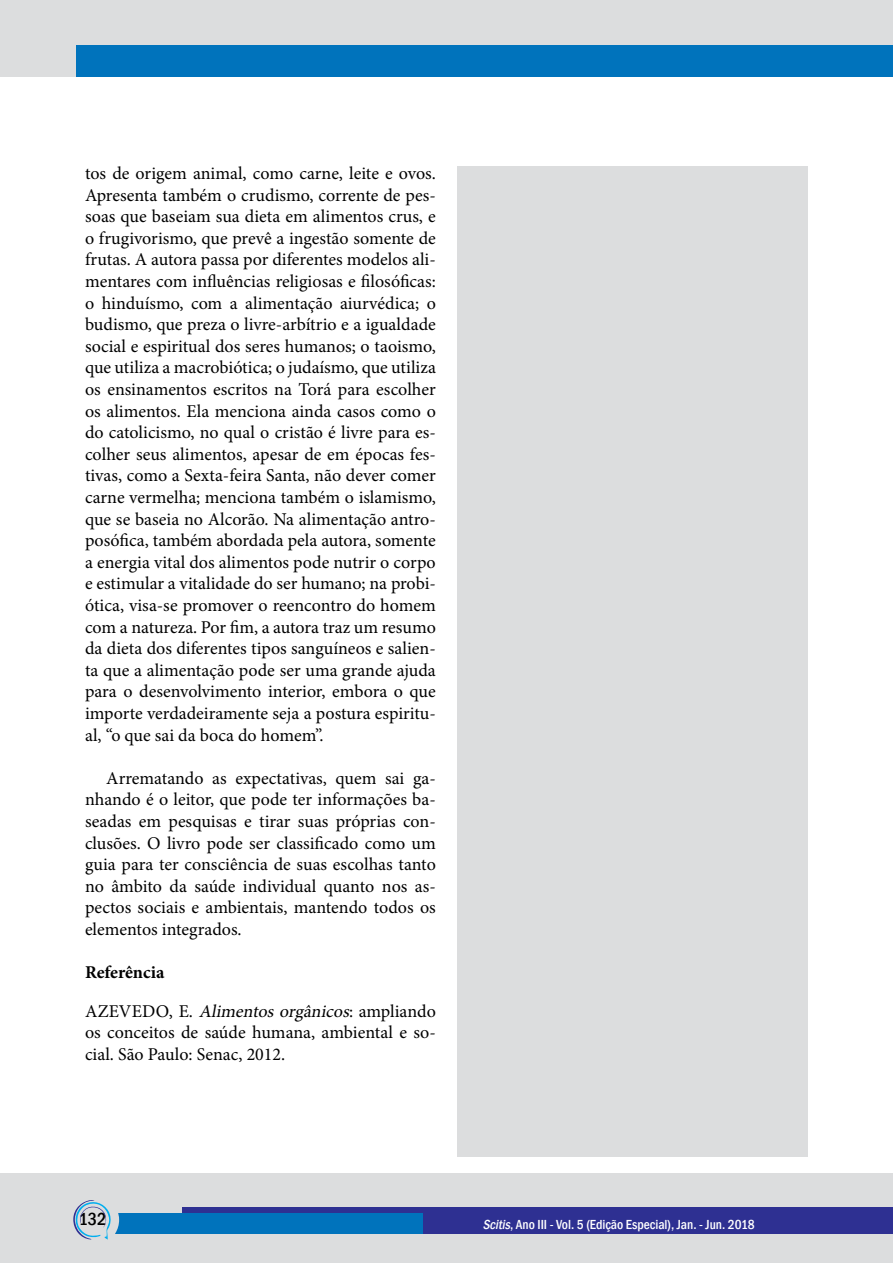
<style>
.page{position:relative;width:893px;height:1263px;background:#fff}
.page>*{position:absolute;margin:0;border:0;box-sizing:border-box;transform-origin:0 0}
.t1{font:18px/21.6px "Minion Pro";color:#000;text-align:justify}
.t2{font:500 condensed 18px "Franklin Gothic";color:#000}
.t3{font:500 condensed 13.5px "Franklin Gothic";color:#fff}
.s1{font-weight:700}
.s2{font-style:italic}
</style>
<div class="page">
<div style="left:0;top:0;width:893px;height:77px;background:#dcddde"></div>
<div style="left:77px;top:45px;width:816px;height:32px;background:#0073bc"></div>
<div style="left:0;top:1174px;width:893px;height:89px;background:#dcddde"></div>
<div style="left:182px;top:1208px;width:711px;height:26px;background:#2e3092"></div>
<div style="left:115px;top:1214px;width:308px;height:20px;background:#0073bc"></div>
<svg style="left:73px;top:1200px;width:46px;height:40px"></svg>
<div style="left:457px;top:166px;width:351px;height:991px;background:#dcddde"></div>
<p class="t1" style="left:85px;top:162px;width:352px">tos de origem animal, como carne, leite e ovos.<br>Apresenta também o crudismo, corrente de pes&shy;soas que baseiam sua dieta em alimentos crus, e o frugivorismo, que prevê a ingestão somente de frutas. A autora passa por diferentes modelos ali&shy;mentares com influências religiosas e filosóficas: o hinduísmo, com a alimentação aiurvédica; o budismo, que preza o livre-arbítrio e a igualdade social e espiritual dos seres humanos; o taoismo, que utiliza a macrobiótica; o judaísmo, que utiliza os ensinamentos escritos na Torá para escolher os alimentos. Ela menciona ainda casos como o do catolicismo, no qual o cristão é livre para es&shy;colher seus alimentos, apesar de em épocas fes&shy;tivas, como a Sexta-feira Santa, não dever comer carne vermelha; menciona também o islamismo, que se baseia no Alcorão. Na alimentação antro&shy;posófica, também abordada pela autora, somente a energia vital dos alimentos pode nutrir o corpo e estimular a vitalidade do ser humano; na probi&shy;ótica, visa-se promover o reencontro do homem com a natureza. Por fim, a autora traz um resumo da dieta dos diferentes tipos sanguíneos e salien&shy;ta que a alimentação pode ser uma grande ajuda para o desenvolvimento interior, embora o que importe verdadeiramente seja a postura espiritu&shy;al, “o que sai da boca do homem”.</p>
<p class="t1" style="left:85px;top:767px;width:352px;text-indent:21px">Arrematando as expectativas, quem sai ga&shy;nhando é o leitor, que pode ter informações ba&shy;seadas em pesquisas e tirar suas próprias con&shy;clusões. O livro pode ser classificado como um guia para ter consciência de suas escolhas tanto no âmbito da saúde individual quanto nos as&shy;pectos sociais e ambientais, mantendo todos os elementos integrados.</p>
<p class="t1" style="left:85px;top:953px;width:352px;line-height:38.5px"><span class="s1">Referência<br></span>A Z EV E D O , E . <span class="s2">Alimentos orgânicos</span>: amp l i an d o</p>
<p class="t1" style="left:85px;top:1022px;width:352px">os conceitos de saúde humana, ambiental e so&shy;cial. São Paulo: Senac, 2012.</p>
<p class="t2" style="left:79px;top:1207px;width:29px">132</p>
<p class="t3" style="left:483px;top:1215px;width:273px"><span class="s2">Scitis</span>, Ano III - Vol. 5 (Edição Especial), Jan. - Jun. 2018</p>
</div>
